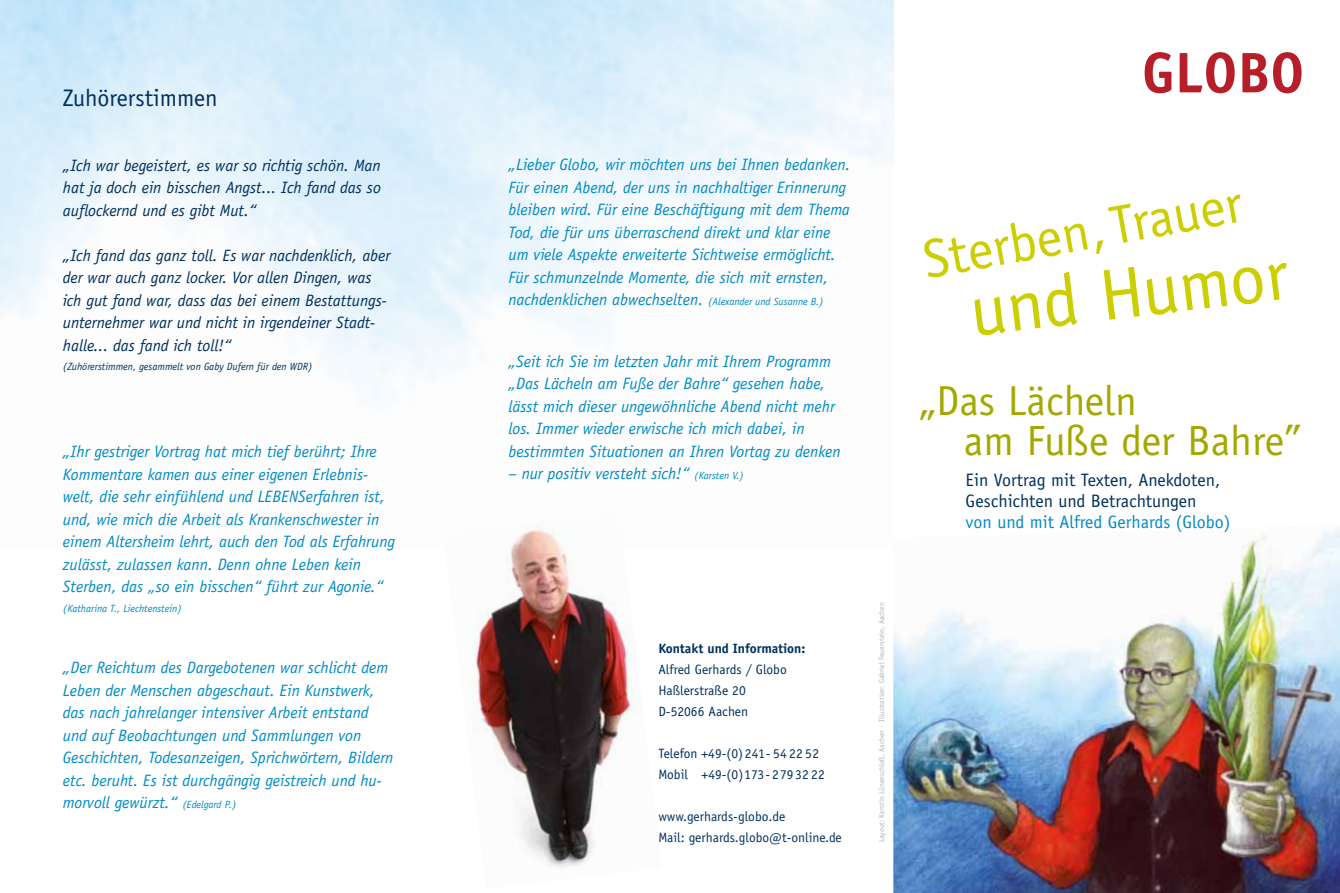
<style>
.page{position:relative;width:1340px;height:893px;background:#fff}
.page>*{position:absolute;margin:0;border:0;box-sizing:border-box;transform-origin:0 0}
.t1{font:72.45px "Officina Sans LT";color:#cdce00}
.t2{font:700 57.3px "Officina Sans LT";color:#b61f29}
.t3{font:54.6px "Officina Sans LT";color:#cdce00}
.t4{font:42.3px "Officina Sans LT";color:#a5a800}
.t5{font:42px "Officina Sans LT";color:#a5a800}
.t6{font:24px "Officina Sans LT";color:#00305d}
.t7{font:18px/21px "Officina Sans LT";color:#00305d}
.t8{font:18px "Officina Sans LT";color:#008bc5}
.t9{font:italic 16.5px/22.5px "Officina Sans LT";color:#008bc5}
.t10{font:italic 16.5px/22.5px "Officina Sans LT";color:#00305d;text-align:justify}
.t11{font:13.5px/21px "Officina Sans LT";color:#00305d}
.t12{font:700 13.5px "Officina Sans LT";color:#00305d}
.t13{font:italic 10.5px "Officina Sans LT";color:#00305d}
.t14{font:italic 10.5px "Officina Sans LT";color:#008bc5}
.t15{font:7.5px "Officina Sans LT";color:#b3b2b2}
.s1{font-size:10.5px}
</style>
<div class="page">
<img style="left:462px;top:521px;width:180px;height:347px">
<img style="left:893px;top:528px;width:446px;height:365px">
<h3 class="t6" style="left:63px;top:84px;width:156px">Zuhörerstimmen</h3>
<p class="t10" style="left:63px;top:154px;width:319px">„Ich war begeistert, es war so richtig schön. Man hat ja doch ein bisschen Angst... Ich fand das so auflockernd und es gibt Mut.“</p>
<p class="t10" style="left:63px;top:244px;width:329px;text-align:left">„Ich fand das ganz toll. Es war nachdenklich, aber der war auch ganz locker. Vor allen Dingen, was ich gut fand war, dass das bei einem Bestattungs&shy;unternehmer war und nicht in irgendeiner Stadt&shy;halle... das fand ich toll!“</p>
<p class="t13" style="left:63px;top:361px;width:251px">(Zuhörerstimmen, gesammelt von Gaby Dufern für den WDR)</p>
<p class="t9" style="left:63px;top:440px;width:334px">„Ihr gestriger Vortrag hat mich tief berührt; Ihre Kommentare kamen aus einer eigenen Erlebnis&shy;welt, die sehr einfühlend und LEBENSerfahren ist, und, wie mich die Arbeit als Krankenschwester in einem Altersheim lehrt, auch den Tod als Erfahrung zulässt, zulassen kann. Denn ohne Leben kein Sterben, das „so ein bisschen“ führt zur Agonie.“</p>
<p class="t14" style="left:63px;top:602px;width:120px">(Katharina T., Liechtenstein)</p>
<p class="t9" style="left:63px;top:656px;width:332px">„Der Reichtum des Dargebotenen war schlicht dem Leben der Menschen abgeschaut. Ein Kunstwerk, das nach jahrelanger intensiver Arbeit entstand und auf Beobachtungen und Sammlungen von Geschichten, Todesanzeigen, Sprichwörtern, Bildern etc. beruht. Es ist durchgängig geistreich und hu&shy;morvoll gewürzt.“ <span class="s1">(Edelgard P.)</span></p>
<p class="t9" style="left:508px;top:154px;width:343px">„Lieber Globo, wir möchten uns bei Ihnen bedanken.<br>Für einen Abend, der uns in nachhaltiger Erinnerung bleiben wird. Für eine Beschäftigung mit dem Thema Tod, die für uns überraschend direkt und klar eine um viele Aspekte erweiterte Sichtweise ermöglicht.<br>Für schmunzelnde Momente, die sich mit ernsten, nachdenklichen abwechselten. <span class="s1">(Alexander und Susanne B.)</span></p>
<p class="t9" style="left:508px;top:350px;width:333px">„Seit ich Sie im letzten Jahr mit Ihrem Programm „Das Lächeln am Fuße der Bahre“ gesehen habe, lässt mich dieser ungewöhnliche Abend nicht mehr los. Immer wieder erwische ich mich dabei, in bestimmten Situationen an Ihren Vortag zu denken</p>
<p class="t9" style="left:508px;top:463px;width:237px">– nur positiv versteht sich!“ <span class="s1">(Karsten V.)</span></p>
<p class="t12" style="left:658px;top:640px;width:149px">Kontakt und Information:</p>
<p class="t11" style="left:658px;top:659px;width:130px">Alfred Gerhards / Globo<br>Haßlerstraße 20<br>D-52066 Aachen</p>
<p class="t11" style="left:658px;top:743px;width:168px">Telefon +49-(0) 241- 54 22 52<br>Mobil +49-(0) 173-279 32 22</p>
<p class="t11" style="left:658px;top:806px;width:185px">www.gerhards-globo.de<br>Mail: gerhards.globo@t-online.de</p>
<p class="t15" style="left:877px;top:842px;width:241px;rotate:-90deg">Layout: Kerstin Lünenschloß, Aachen · Illustration: Gabriel Feuerstein, Aachen</p>
<h2 class="t2" style="left:1141px;top:37px;width:164px">GLOBO</h2>
<h3 class="t3" style="left:918px;top:228px;width:324px;rotate:-10deg">Sterben, Trauer</h3>
<h1 class="t1" style="left:965px;top:270px;width:321px;rotate:-7deg">und Humor</h1>
<h3 class="t5" style="left:919px;top:376px;width:219px">„Das Lächeln</h3>
<h3 class="t4" style="left:963px;top:416px;width:339px">am Fuße der Bahre”</h3>
<p class="t7" style="left:965px;top:469px;width:256px">Ein Vortrag mit Texten, Anekdoten,<br>Geschichten und Betrachtungen</p>
<p class="t8" style="left:965px;top:511px;width:266px">von und mit Alfred Gerhards (Globo)</p>
</div>
